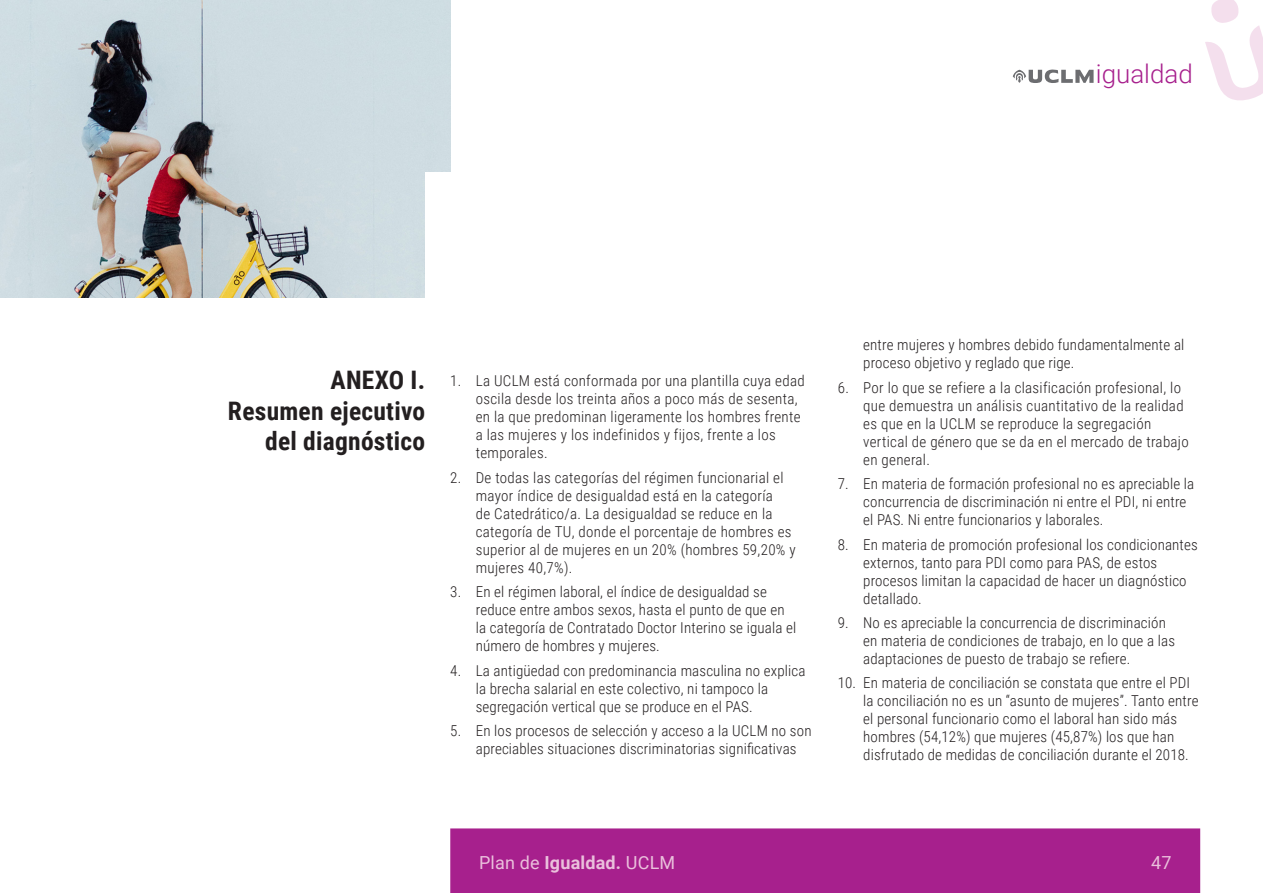
<style>
.page{position:relative;width:1263px;height:893px;background:#fff}
.page>*{position:absolute;margin:0;border:0;box-sizing:border-box;transform-origin:0 0}
.t1{font:700 180px "Roboto";color:#fff}
.t2{font:300 25.95px "Roboto";color:#a7208d}
.CAPITULO{font:700 25.5px "Roboto Condensed";letter-spacing:.01em;color:#231f20}
.t3{font:18px "Roboto";letter-spacing:.01em;color:#eac0dc}
.t4{font:300 15px/18px "Roboto Condensed";letter-spacing:.01em;color:#231f20}
.s1{font-weight:700}
</style>
<div class="page">
<svg style="left:1205px;top:0;width:58px;height:101px"></svg>
<svg style="left:1013px;top:70px;width:80px;height:13px"></svg>
<div style="left:450px;top:828px;width:750px;height:65px;background:#a7208d;border:2px solid #a7208d"></div>
<img style="left:0;top:0;width:450px;height:298px">
<h2 class="t2" style="left:1096px;top:56px;width:98px">igualdad</h2>
<p class="t1" style="left:412px;top:110px;width:54px">I</p>
<p class="CAPITULO" style="left:331px;top:362px;width:96px">ANEXO I.</p>
<p class="CAPITULO" style="left:228px;top:393px;width:199px">Resumen ejecutivo</p>
<p class="CAPITULO" style="left:265px;top:423px;width:162px">del diagnóstico</p>
<p class="t4" style="left:476px;top:372px;width:330px;text-indent:-26px">1. La UCLM está conformada por una plantilla cuya edad oscila desde los treinta años a poco más de sesenta, en la que predominan ligeramente los hombres frente a las mujeres y los indefinidos y fijos, frente a los temporales.</p>
<p class="t4" style="left:476px;top:468px;width:321px;text-indent:-26px">2. De todas las categorías del régimen funcionarial el mayor índice de desigualdad está en la categoría<br>de Catedrático/a. La desigualdad se reduce en la categoría de TU, donde el porcentaje de hombres es superior al de mujeres en un 20% (hombres 59,20% y mujeres 40,7%).</p>
<p class="t4" style="left:476px;top:582px;width:322px;text-indent:-26px">3. En el régimen laboral, el índice de desigualdad se reduce entre ambos sexos, hasta el punto de que en la categoría de Contratado Doctor Interino se iguala el número de hombres y mujeres.</p>
<p class="t4" style="left:476px;top:661px;width:331px;text-indent:-26px">4. La antigüedad con predominancia masculina no explica la brecha salarial en este colectivo, ni tampoco la segregación vertical que se produce en el PAS.</p>
<p class="t4" style="left:476px;top:721px;width:337px;text-indent:-26px">5. En los procesos de selección y acceso a la UCLM no son apreciables situaciones discriminatorias significativas</p>
<p class="t4" style="left:863px;top:336px;width:323px">entre mujeres y hombres debido fundamentalmente al proceso objetivo y reglado que rige.</p>
<p class="t4" style="left:863px;top:378px;width:327px;text-indent:-26px">6. Por lo que se refiere a la clasificación profesional, lo que demuestra un análisis cuantitativo de la realidad es que en la UCLM se reproduce la segregación vertical de género que se da en el mercado de trabajo en general.</p>
<p class="t4" style="left:863px;top:474px;width:332px;text-indent:-26px">7. En materia de formación profesional no es apreciable la concurrencia de discriminación ni entre el PDI, ni entre el PAS. Ni entre funcionarios y laborales.</p>
<p class="t4" style="left:863px;top:535px;width:336px;text-indent:-26px">8. En materia de promoción profesional los condicionantes externos, tanto para PDI como para PAS, de estos procesos limitan la capacidad de hacer un diagnóstico detallado.</p>
<p class="t4" style="left:863px;top:613px;width:313px;text-indent:-26px">9. No es apreciable la concurrencia de discriminación en materia de condiciones de trabajo, en lo que a las adaptaciones de puesto de trabajo se refiere.</p>
<p class="t4" style="left:863px;top:673px;width:337px;text-indent:-26px">10. En materia de conciliación se constata que entre el PDI la conciliación no es un “asunto de mujeres”. Tanto entre el personal funcionario como el laboral han sido más hombres (54,12%) que mujeres (45,87%) los que han disfrutado de medidas de conciliación durante el 2018.</p>
<p class="t3" style="left:479px;top:850px;width:198px">Plan de <span class="s1">Igualdad.</span> UCLM</p>
<p class="t3" style="left:1151px;top:850px;width:22px">47</p>
</div>
